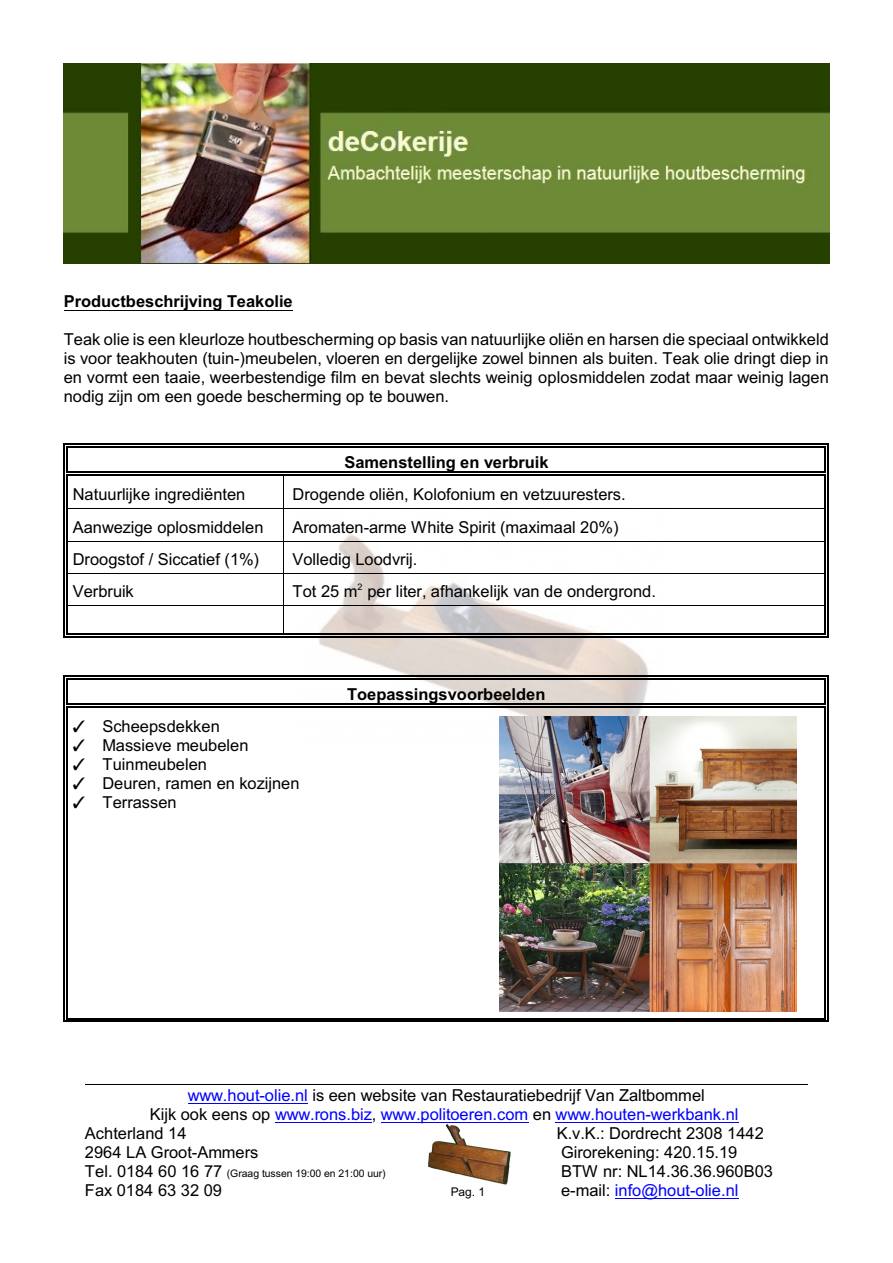
<style>
.page{position:relative;width:893px;height:1263px;background:#fff}
.page>*{position:absolute;margin:0;border:0;box-sizing:border-box;transform-origin:0 0}
.t1{font:16.5px/19px "Arial";color:#000;text-align:justify}
.t2{font:16.5px "Arial";color:#00f}
.t3{font:700 16.5px "Arial";color:#000}
.t4{font:12px "Arial";color:#000}
.t5{font:10.5px "Arial";color:#000}
.t6{font:9px "Arial";color:#000}
.s1{color:#00f}
.s2{color:#000}
.s3{font-size:16.5px}
</style>
<div class="page">
<img style="left:294px;top:534px;width:383px;height:182px">
<svg style="left:67px;top:448px;width:1px;height:24px"></svg>
<svg style="left:825px;top:448px;width:1px;height:24px"></svg>
<hr style="left:67px;top:446px;width:759px;height:2px;background:#000">
<hr style="left:67px;top:472px;width:759px;height:1px;background:#000">
<hr style="left:64px;top:444px;width:1px;height:32px;background:#000">
<hr style="left:828px;top:444px;width:1px;height:32px;background:#000">
<hr style="left:64px;top:444px;width:765px;height:1px;background:#000">
<hr style="left:67px;top:474px;width:759px;height:2px;background:#000">
<hr style="left:67px;top:476px;width:1px;height:32px;background:#000">
<hr style="left:64px;top:476px;width:1px;height:32px;background:#000">
<hr style="left:284px;top:476px;width:1px;height:32px;background:#000">
<hr style="left:825px;top:476px;width:1px;height:32px;background:#000">
<hr style="left:828px;top:476px;width:1px;height:32px;background:#000">
<hr style="left:67px;top:508px;width:1px;height:32px;background:#000">
<hr style="left:67px;top:508px;width:216px;height:1px;background:#000">
<hr style="left:64px;top:508px;width:1px;height:32px;background:#000">
<hr style="left:284px;top:508px;width:1px;height:32px;background:#000">
<hr style="left:825px;top:508px;width:1px;height:32px;background:#000">
<hr style="left:284px;top:508px;width:542px;height:1px;background:#000">
<hr style="left:828px;top:508px;width:1px;height:32px;background:#000">
<hr style="left:67px;top:541px;width:1px;height:32px;background:#000">
<hr style="left:67px;top:541px;width:216px;height:1px;background:#000">
<hr style="left:64px;top:541px;width:1px;height:32px;background:#000">
<hr style="left:284px;top:541px;width:1px;height:32px;background:#000">
<hr style="left:825px;top:541px;width:1px;height:32px;background:#000">
<hr style="left:284px;top:541px;width:542px;height:1px;background:#000">
<hr style="left:828px;top:541px;width:1px;height:32px;background:#000">
<hr style="left:67px;top:573px;width:1px;height:32px;background:#000">
<hr style="left:67px;top:573px;width:216px;height:1px;background:#000">
<hr style="left:64px;top:573px;width:1px;height:32px;background:#000">
<hr style="left:284px;top:573px;width:1px;height:32px;background:#000">
<hr style="left:825px;top:573px;width:1px;height:32px;background:#000">
<hr style="left:284px;top:573px;width:542px;height:1px;background:#000">
<hr style="left:828px;top:573px;width:1px;height:32px;background:#000">
<svg style="left:67px;top:606px;width:1px;height:27px"></svg>
<hr style="left:67px;top:605px;width:216px;height:1px;background:#000">
<hr style="left:67px;top:633px;width:216px;height:1px;background:#000">
<hr style="left:64px;top:605px;width:1px;height:32px;background:#000">
<hr style="left:64px;top:636px;width:219px;height:1px;background:#000">
<svg style="left:825px;top:606px;width:1px;height:27px"></svg>
<hr style="left:284px;top:605px;width:542px;height:1px;background:#000">
<hr style="left:284px;top:633px;width:542px;height:1px;background:#000">
<hr style="left:828px;top:605px;width:1px;height:32px;background:#000">
<hr style="left:284px;top:636px;width:545px;height:1px;background:#000">
<svg style="left:67px;top:679px;width:1px;height:24px"></svg>
<svg style="left:825px;top:679px;width:1px;height:24px"></svg>
<hr style="left:67px;top:678px;width:759px;height:1px;background:#000">
<hr style="left:67px;top:703px;width:759px;height:2px;background:#000">
<hr style="left:64px;top:675px;width:1px;height:33px;background:#000">
<hr style="left:828px;top:675px;width:1px;height:33px;background:#000">
<hr style="left:64px;top:675px;width:765px;height:2px;background:#000">
<hr style="left:67px;top:706px;width:759px;height:2px;background:#000">
<hr style="left:67px;top:708px;width:1px;height:311px;background:#000">
<hr style="left:825px;top:708px;width:1px;height:311px;background:#000">
<hr style="left:67px;top:1018px;width:759px;height:1px;background:#000">
<hr style="left:64px;top:708px;width:1px;height:314px;background:#000">
<hr style="left:828px;top:708px;width:1px;height:314px;background:#000">
<hr style="left:64px;top:1021px;width:765px;height:1px;background:#000">
<img style="left:64px;top:64px;width:765px;height:200px">
<hr style="left:64px;top:310px;width:229px;height:1px;background:#000">
<img style="left:499px;top:716px;width:298px;height:295px">
<img style="left:428px;top:1124px;width:83px;height:61px">
<hr style="left:188px;top:1103px;width:120px;height:1px;background:#00f">
<hr style="left:275px;top:1122px;width:97px;height:1px;background:#00f">
<hr style="left:381px;top:1122px;width:147px;height:1px;background:#00f">
<hr style="left:556px;top:1122px;width:183px;height:1px;background:#00f">
<hr style="left:615px;top:1198px;width:123px;height:1px;background:#00f">
<hr style="left:85px;top:1084px;width:723px;height:1px;background:#000">
<p class="t3" style="left:64px;top:295px;width:231px">Productbeschrijving Teakolie</p>
<p class="t1" style="left:64px;top:331px;width:767px">Teak olie is een kleurloze houtbescherming op basis van natuurlijke oliën en harsen die speciaal ontwikkeld is voor teakhouten (tuin-)meubelen, vloeren en dergelijke zowel binnen als buiten. Teak olie dringt diep in en vormt een taaie, weerbestendige film en bevat slechts weinig oplosmiddelen zodat maar weinig lagen nodig zijn om een goede bescherming op te bouwen.</p>
<p class="t3" style="left:344px;top:456px;width:206px">Samenstelling en verbruik</p>
<p class="t1" style="left:73px;top:487px;width:174px">Natuurlijke ingrediënten</p>
<p class="t1" style="left:292px;top:487px;width:335px">Drogende oliën, Kolofonium en vetzuuresters.</p>
<p class="t1" style="left:73px;top:519px;width:192px">Aanwezige oplosmiddelen</p>
<p class="t1" style="left:292px;top:519px;width:328px">Aromaten-arme White Spirit (maximaal 20%)</p>
<p class="t1" style="left:73px;top:551px;width:188px">Droogstof / Siccatief (1%)</p>
<p class="t1" style="left:292px;top:551px;width:127px">Volledig Loodvrij.</p>
<p class="t1" style="left:73px;top:584px;width:63px">Verbruik</p>
<p class="t1" style="left:292px;top:584px;width:365px">Tot 25 m per liter, afhankelijk van de ondergrond.</p>
<p class="t6" style="left:357px;top:584px;width:7px">2</p>
<p class="t1" style="left:102px;top:718px;width:199px;text-align:left">Scheepsdekken<br>Massieve meubelen<br>Tuinmeubelen<br>Deuren, ramen en kozijnen<br>Terrassen</p>
<p class="t3" style="left:347px;top:688px;width:200px">Toepassingsvoorbeelden</p>
<p class="t1" style="left:188px;top:1087px;width:518px"><span class="s1">www.hout-olie.nl</span> is een website van Restauratiebedrijf Van Zaltbommel</p>
<p class="t2" style="left:150px;top:1108px;width:590px"><span class="s2">Kijk ook eens op</span> www.rons.biz<span class="s2">,</span> www.politoeren.com <span class="s2">en</span> www.houten-werkbank.nl</p>
<p class="t1" style="left:85px;top:1125px;width:103px">Achterland 14</p>
<p class="t1" style="left:557px;top:1125px;width:209px">K.v.K.: Dordrecht 2308 1442</p>
<p class="t1" style="left:85px;top:1144px;width:175px">2964 LA Groot-Ammers</p>
<p class="t1" style="left:561px;top:1144px;width:178px">Girorekening: 420.15.19</p>
<p class="t5" style="left:85px;top:1169px;width:302px"><span class="s3">Tel. 0184 60 16 77</span> (Graag tussen 19:00 en 21:00 uur)</p>
<p class="t1" style="left:561px;top:1163px;width:214px">BTW nr: NL14.36.36.960B03</p>
<p class="t1" style="left:85px;top:1182px;width:139px">Fax 0184 63 32 09</p>
<p class="t4" style="left:451px;top:1187px;width:36px">Pag. 1</p>
<p class="t2" style="left:561px;top:1184px;width:179px"><span class="s2">e-mail:</span> info@hout-olie.nl</p>
</div>
